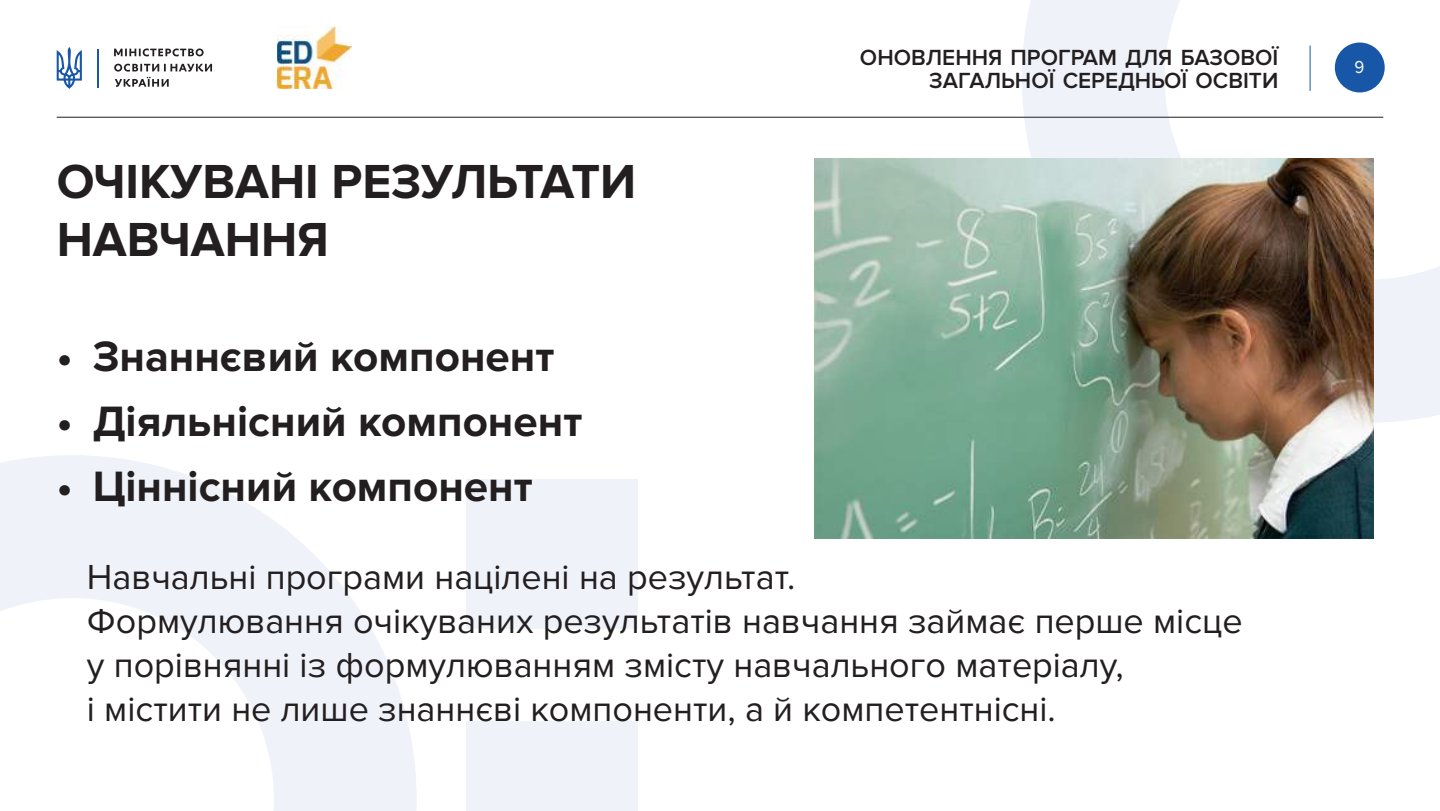
<style>
.page{position:relative;width:1440px;height:811px;background:#fff}
.page>*{position:absolute;margin:0;border:0;box-sizing:border-box;transform-origin:0 0}
.t1{font:700 49.6px/57.4px "Proxima Nova";color:#231f20}
.t2{font:700 44px "Proxima Nova";color:#231f20}
.t3{font:36px/44px "Proxima Nova";color:#231f20}
.t4{font:600 22.6px/22.6px "Proxima Nova";color:#231f20;text-align:right}
.t5{font:18px "Proxima Nova";color:#fff;scale:.93 1}
</style>
<div class="page">
<svg style="left:0;top:455px;width:417px;height:355px"></svg>
<svg style="left:1022px;top:0;width:418px;height:422px"></svg>
<svg style="left:114px;top:48px;width:98px;height:39px"></svg>
<svg style="left:57px;top:47px;width:25px;height:42px"></svg>
<hr style="left:98px;top:49px;width:1px;height:38px;background:#1857a7">
<div style="left:466px;top:720px;width:172px;height:90px;background:#f0f2f9"></div>
<div style="left:466px;top:479px;width:172px;height:149px;background:#f0f2f9"></div>
<div style="left:1335px;top:42px;width:50px;height:50px;background:#1857a7;border-radius:50%"></div>
<hr style="left:57px;top:117px;width:1326px;height:1px;background:#231f20">
<hr style="left:1310px;top:45px;width:1px;height:46px;background:#1857a7">
<img style="left:278px;top:27px;width:74px;height:62px">
<img style="left:815px;top:159px;width:559px;height:379px">
<h1 class="t1" style="left:57px;top:154px;width:581px">ОЧІКУВАНІ РЕЗУЛЬТАТИ<br>НАВЧАННЯ</h1>
<p class="t2" style="left:57px;top:331px;width:499px">• Знаннєвий компонент</p>
<p class="t2" style="left:57px;top:395px;width:527px">• Діяльнісний компонент</p>
<p class="t2" style="left:57px;top:460px;width:478px">• Ціннісний компонент</p>
<p class="t4" style="left:860px;top:47px;width:420px">ОНОВЛЕННЯ ПРОГРАМ ДЛЯ БАЗОВОЇ<br>ЗАГАЛЬНОЇ СЕРЕДНЬОЇ ОСВІТИ</p>
<p class="t3" style="left:87px;top:555px;width:1157px">Навчальні програми націлені на результат.<br>Формулювання очікуваних результатів навчання займає перше місце у порівнянні із формулюванням змісту навчального матеріалу,<br>і містити не лише знаннєві компоненти, а й компетентнісні.</p>
<p class="t5" style="left:1355px;top:56px;width:12px">9</p>
</div>
